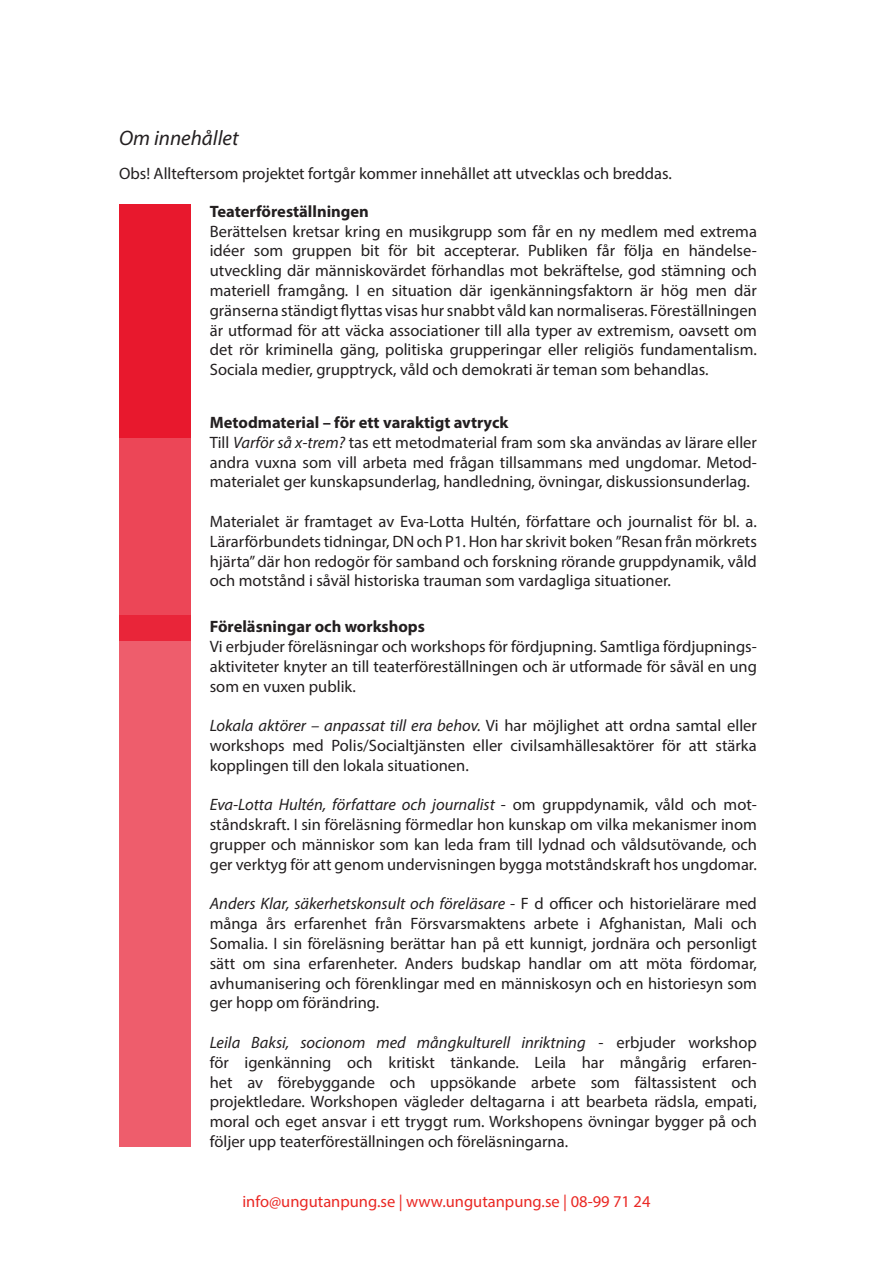
<style>
.page{position:relative;width:893px;height:1263px;background:#fff}
.page>*{position:absolute;margin:0;border:0;box-sizing:border-box;transform-origin:0 0}
.t1{font:italic 21px "Myriad Pro";color:#231f20}
.t2{font:16.5px/19.8px "Myriad Pro";color:#231f20;text-align:justify}
.t3{font:700 16.5px "Myriad Pro";color:#231f20}
.t4{font:16.5px "Myriad Pro";color:#ea2824}
.s1{font-style:italic}
</style>
<div class="page">
<div style="left:119px;top:204px;width:72px;height:234px;background:#e8182d"></div>
<div style="left:119px;top:615px;width:72px;height:532px;background:#ee5d6c"></div>
<svg style="left:119px;top:438px;width:72px;height:203px;background:#eb4153"></svg>
<p class="t1" style="left:119px;top:125px;width:121px">Om innehållet</p>
<p class="t2" style="left:119px;top:164px;width:554px">Obs! Allteftersom projektet fortgår kommer innehållet att utvecklas och breddas.</p>
<p class="t3" style="left:210px;top:201px;width:161px">Teaterföreställningen</p>
<p class="t2" style="left:210px;top:221px;width:549px">Berättelsen kretsar kring en musikgrupp som får en ny medlem med extrema idéer som gruppen bit för bit accepterar. Publiken får följa en händelse&shy;utveckling där människovärdet förhandlas mot bekräftelse, god stämning och materiell framgång. I en situation där igenkänningsfaktorn är hög men där gränserna ständigt flyttas visas hur snabbt våld kan normaliseras. Föreställningen är utformad för att väcka associationer till alla typer av extremism, oavsett om det rör kriminella gäng, politiska grupperingar eller religiös fundamentalism.<br>Sociala medier, grupptryck, våld och demokrati är teman som behandlas.</p>
<p class="t3" style="left:210px;top:412px;width:300px">Metodmaterial – för ett varaktigt avtryck</p>
<p class="t2" style="left:210px;top:432px;width:549px">Till <span class="s1">Varför så x-trem?</span> tas ett metodmaterial fram som ska användas av lärare eller andra vuxna som vill arbeta med frågan tillsammans med ungdomar. Metod&shy;materialet ger kunskapsunderlag, handledning, övningar, diskussionsunderlag.</p>
<p class="t2" style="left:210px;top:511px;width:549px">Materialet är framtaget av Eva-Lotta Hultén, författare och journalist för bl. a.<br>Lärarförbundets tidningar, DN och P1. Hon har skrivit boken ”Resan från mörkrets hjärta” där hon redogör för samband och forskning rörande gruppdynamik, våld och motstånd i såväl historiska trauman som vardagliga situationer.</p>
<p class="t3" style="left:210px;top:616px;width:217px">Föreläsningar och workshops</p>
<p class="t2" style="left:210px;top:636px;width:549px">Vi erbjuder föreläsningar och workshops för fördjupning. Samtliga fördjupnings&shy;aktiviteter knyter an till teaterföreställningen och är utformade för såväl en ung som en vuxen publik.</p>
<p class="t2" style="left:210px;top:715px;width:549px"><span class="s1">Lokala aktörer – anpassat till era behov.</span> Vi har möjlighet att ordna samtal eller workshops med Polis/Socialtjänsten eller civilsamhällesaktörer för att stärka kopplingen till den lokala situationen.</p>
<p class="t2" style="left:210px;top:795px;width:549px"><span class="s1">Eva-Lotta Hultén, författare och journalist</span> - om gruppdynamik, våld och mot&shy;ståndskraft. I sin föreläsning förmedlar hon kunskap om vilka mekanismer inom grupper och människor som kan leda fram till lydnad och våldsutövande, och ger verktyg för att genom undervisningen bygga motståndskraft hos ungdomar.</p>
<p class="t2" style="left:210px;top:894px;width:549px"><span class="s1">Anders Klar, säkerhetskonsult och föreläsare</span> - F d officer och historielärare med många års erfarenhet från Försvarsmaktens arbete i Afghanistan, Mali och Somalia. I sin föreläsning berättar han på ett kunnigt, jordnära och personligt sätt om sina erfarenheter. Anders budskap handlar om att möta fördomar, avhumanisering och förenklingar med en människosyn och en historiesyn som ger hopp om förändring.</p>
<p class="t2" style="left:210px;top:1032px;width:549px"><span class="s1">Leila Baksi, socionom med mångkulturell inriktning</span> - erbjuder workshop för igenkänning och kritiskt tänkande. Leila har mångårig erfaren&shy;het av förebyggande och uppsökande arbete som fältassistent och projektledare. Workshopen vägleder deltagarna i att bearbeta rädsla, empati, moral och eget ansvar i ett tryggt rum. Workshopens övningar bygger på och följer upp teaterföreställningen och föreläsningarna.</p>
<p class="t4" style="left:242px;top:1191px;width:410px">info@ungutanpung.se | www.ungutanpung.se | 08-99 71 24</p>
</div>
